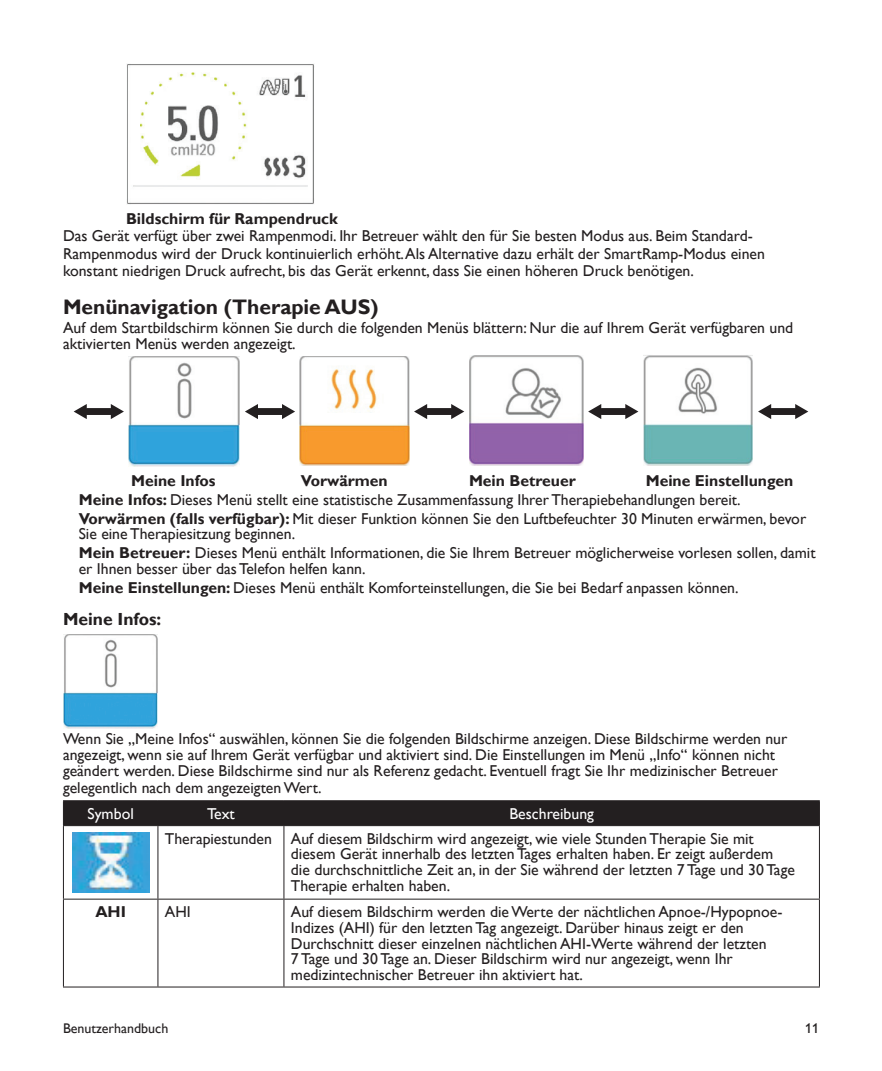
<style>
.page{position:relative;width:882px;height:1071px;background:#fff}
.page>*{position:absolute;margin:0;border:0;box-sizing:border-box;transform-origin:0 0}
.t1{font:700 21px "Gill Alt One";color:#231f20}
.t2{font:700 17.5px "Gill Alt One";color:#231f20}
.Paragraph_Style_2{font:15.75px/15.8px "Gill Alt One";color:#231f20}
.Paragraph_Style_1{font:15.75px/15.8px "Gill Alt One";color:#231f20}
.t3{font:700 15.75px "Gill Alt One";color:#231f20}
.t4{font:15.75px "Gill Alt One";color:#fff}
.t5{font:14px "Gill Alt One";color:#231f20}
.s1{font-weight:700}
</style>
<div class="page">
<img style="left:127px;top:64px;width:187px;height:141px">
<img style="left:129px;top:356px;width:110px;height:111px">
<img style="left:300px;top:356px;width:110px;height:110px">
<img style="left:469px;top:355px;width:114px;height:110px">
<img style="left:644px;top:355px;width:109px;height:111px">
<svg style="left:245px;top:404px;width:50px;height:15px"></svg>
<svg style="left:414px;top:404px;width:50px;height:15px"></svg>
<svg style="left:588px;top:404px;width:50px;height:15px"></svg>
<svg style="left:74px;top:404px;width:50px;height:15px"></svg>
<svg style="left:758px;top:404px;width:50px;height:15px"></svg>
<img style="left:63px;top:634px;width:95px;height:95px">
<hr style="left:63px;top:800px;width:95px;height:1px;background:#231f20">
<hr style="left:158px;top:800px;width:126px;height:1px;background:#231f20">
<hr style="left:284px;top:800px;width:536px;height:1px;background:#231f20">
<div style="left:63px;top:801px;width:757px;height:24px;background:#231f20"></div>
<hr style="left:63px;top:825px;width:95px;height:1px;background:#231f20">
<hr style="left:63px;top:826px;width:1px;height:73px;background:#231f20">
<hr style="left:158px;top:825px;width:126px;height:1px;background:#231f20">
<hr style="left:158px;top:826px;width:1px;height:73px;background:#231f20">
<hr style="left:284px;top:825px;width:536px;height:1px;background:#231f20">
<hr style="left:284px;top:826px;width:1px;height:73px;background:#231f20">
<hr style="left:819px;top:826px;width:1px;height:73px;background:#231f20">
<hr style="left:63px;top:899px;width:95px;height:1px;background:#231f20">
<hr style="left:63px;top:900px;width:1px;height:87px;background:#231f20">
<hr style="left:158px;top:899px;width:126px;height:1px;background:#231f20">
<hr style="left:158px;top:900px;width:1px;height:87px;background:#231f20">
<hr style="left:284px;top:899px;width:536px;height:1px;background:#231f20">
<hr style="left:284px;top:900px;width:1px;height:87px;background:#231f20">
<hr style="left:819px;top:900px;width:1px;height:87px;background:#231f20">
<hr style="left:63px;top:987px;width:95px;height:1px;background:#231f20">
<hr style="left:158px;top:987px;width:126px;height:1px;background:#231f20">
<hr style="left:284px;top:987px;width:536px;height:1px;background:#231f20">
<img style="left:72px;top:833px;width:77px;height:59px">
<p class="t3" style="left:126px;top:209px;width:213px">Bildschirm für Rampendruck</p>
<p class="Paragraph_Style_2" style="left:63px;top:227px;width:703px;line-height:17.5px">Das Gerät verfügt über zwei Rampenmodi. Ihr Betreuer wählt den für Sie besten Modus aus. Beim Standard-<br>Rampenmodus wird der Druck kontinuierlich erhöht. Als Alternative dazu erhält der SmartRamp-Modus einen konstant niedrigen Druck aufrecht, bis das Gerät erkennt, dass Sie einen höheren Druck benötigen.</p>
<p class="t1" style="left:63px;top:295px;width:317px">Menünavigation (Therapie AUS)</p>
<p class="Paragraph_Style_2" style="left:63px;top:320px;width:732px">Auf dem Startbildschirm können Sie durch die folgenden Menüs blättern: Nur die auf Ihrem Gerät verfügbaren und aktivierten Menüs werden angezeigt.</p>
<p class="t3" style="left:131px;top:471px;width:86px">Meine Infos</p>
<p class="t3" style="left:301px;top:471px;width:88px">Vorwärmen</p>
<p class="t3" style="left:469px;top:471px;width:108px">Mein Betreuer</p>
<p class="t3" style="left:646px;top:471px;width:149px">Meine Einstellungen</p>
<p class="Paragraph_Style_2" style="left:79px;top:491px;width:663px"><span class="s1">Meine Infos:</span> Dieses Menü stellt eine statistische Zusammenfassung Ihrer Therapiebehandlungen bereit.</p>
<p class="Paragraph_Style_2" style="left:79px;top:510px;width:729px"><span class="s1">Vorwärmen (falls verfügbar):</span> Mit dieser Funktion können Sie den Luftbefeuchter 30 Minuten erwärmen, bevor<br>Sie eine Therapiesitzung beginnen.</p>
<p class="Paragraph_Style_2" style="left:79px;top:545px;width:738px"><span class="s1">Mein Betreuer:</span> Dieses Menü enthält Informationen, die Sie Ihrem Betreuer möglicherweise vorlesen sollen, damit er Ihnen besser über das Telefon helfen kann.</p>
<p class="Paragraph_Style_2" style="left:79px;top:580px;width:661px"><span class="s1">Meine Einstellungen:</span> Dieses Menü enthält Komforteinstellungen, die Sie bei Bedarf anpassen können.</p>
<p class="t2" style="left:63px;top:609px;width:100px">Meine Infos:</p>
<p class="Paragraph_Style_2" style="left:63px;top:731px;width:726px">Wenn Sie „Meine Infos“ auswählen, können Sie die folgenden Bildschirme anzeigen. Diese Bildschirme werden nur angezeigt, wenn sie auf Ihrem Gerät verfügbar und aktiviert sind. Die Einstellungen im Menü „Info“ können nicht geändert werden. Diese Bildschirme sind nur als Referenz gedacht. Eventuell fragt Sie Ihr medizinischer Betreuer</p>
<p class="Paragraph_Style_2" style="left:63px;top:780px;width:260px">gelegentlich nach dem angezeigten Wert.</p>
<p class="t4" style="left:88px;top:804px;width:48px">Symbol</p>
<p class="t4" style="left:207px;top:804px;width:29px">Text</p>
<p class="t4" style="left:509px;top:804px;width:86px">Beschreibung</p>
<p class="Paragraph_Style_2" style="left:165px;top:830px;width:109px">Therapiestunden</p>
<p class="Paragraph_Style_1" style="left:291px;top:830px;width:506px">Auf diesem Bildschirm wird angezeigt, wie viele Stunden Therapie Sie mit diesem Gerät innerhalb des letzten Tages erhalten haben. Er zeigt außerdem die durchschnittliche Zeit an, in der Sie während der letzten 7 Tage und 30 Tage Therapie erhalten haben.</p>
<p class="t3" style="left:95px;top:903px;width:32px">AHI</p>
<p class="Paragraph_Style_2" style="left:165px;top:904px;width:27px">AHI</p>
<p class="Paragraph_Style_1" style="left:291px;top:904px;width:493px">Auf diesem Bildschirm werden die Werte der nächtlichen Apnoe-/Hypopnoe-Indizes (AHI) für den letzten Tag angezeigt. Darüber hinaus zeigt er den Durchschnitt dieser einzelnen nächtlichen AHI-Werte während der letzten<br>7 Tage und 30 Tage an. Dieser Bildschirm wird nur angezeigt, wenn Ihr medizintechnischer Betreuer ihn aktiviert hat.</p>
<p class="t5" style="left:63px;top:1020px;width:107px">Benutzerhandbuch</p>
<p class="t5" style="left:805px;top:1020px;width:15px">11</p>
</div>
